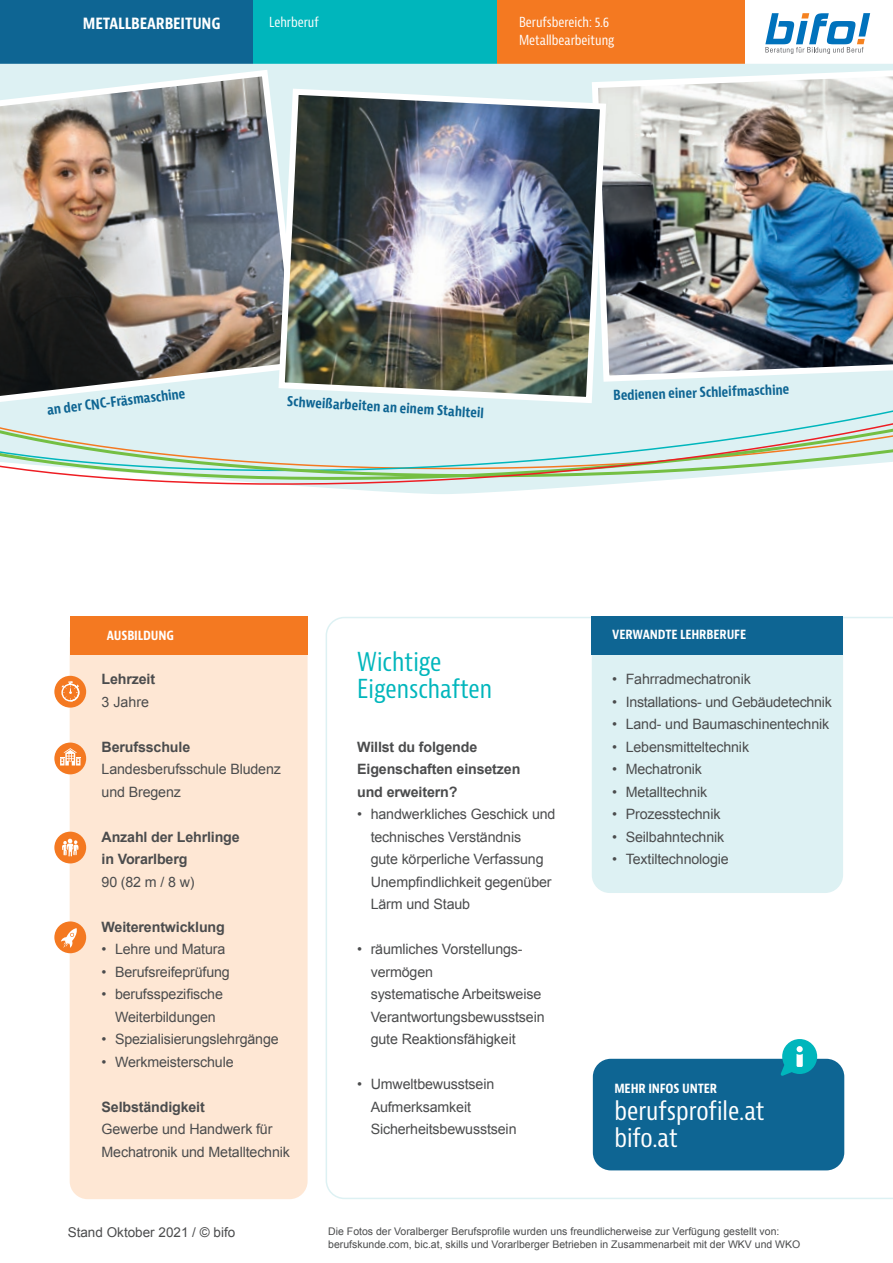
<style>
.page{position:relative;width:893px;height:1263px;background:#fff}
.page>*{position:absolute;margin:0;border:0;box-sizing:border-box;transform-origin:0 0}
.t1{font:condensed 25.5px/27px "Bernina Sans";color:#fff}
.t2{font:condensed 25.5px/27px "Bernina Sans";color:#00b6bc}
.t3{font:700 condensed 16.5px "Bernina Sans";letter-spacing:-.01em;color:#fff}
.t4{font:14.25px/22.5px "Arial";letter-spacing:-.01em;color:#4b4c4d}
.t5{font:700 14.25px/22.5px "Arial";letter-spacing:-.01em;color:#4b4c4d}
.t6{font:700 condensed 13.5px "Bernina Sans";color:#0e6593}
.t7{font:condensed 13.5px/18px "Bernina Sans";color:#fff}
.t8{font:700 condensed 13.5px "Bernina Sans";letter-spacing:-.01em;color:#fff}
.t9{font:13.5px "Arial";color:#4b4c4d}
.t10{font:10.5px/13.5px "Arial";color:#4b4c4d}
</style>
<div class="page">
<div style="left:0;top:0;width:322px;height:64px;background:#0e6593"></div>
<div style="left:493px;top:0;width:252px;height:64px;background:#f47921"></div>
<div style="left:253px;top:0;width:243px;height:64px;background:#00b6bc"></div>
<svg style="left:765px;top:13px;width:105px;height:41px"></svg>
<svg style="left:326px;top:617px;width:567px;height:582px"></svg>
<div style="left:70px;top:622px;width:238px;height:577px;background:#fee7d4;border-radius:18px"></div>
<div style="left:54px;top:676px;width:32px;height:32px;background:#f47921;border-radius:50%"></div>
<svg style="left:61px;top:681px;width:18px;height:20px"></svg>
<div style="left:54px;top:742px;width:32px;height:32px;background:#f47921;border-radius:50%"></div>
<svg style="left:60px;top:748px;width:21px;height:17px"></svg>
<div style="left:54px;top:921px;width:32px;height:32px;background:#f47921;border-radius:50%"></div>
<svg style="left:61px;top:928px;width:16px;height:20px"></svg>
<div style="left:54px;top:832px;width:32px;height:31px;background:#f47921;border-radius:50%"></div>
<svg style="left:62px;top:839px;width:17px;height:17px"></svg>
<div style="left:70px;top:616px;width:238px;height:38px;background:#f47921"></div>
<div style="left:592px;top:654px;width:251px;height:239px;background:#ddf1f3"></div>
<div style="left:592px;top:616px;width:251px;height:38px;background:#0e6593"></div>
<svg style="left:0;top:385px;width:893px;height:109px;background:#d9eae3"></svg>
<img style="left:589px;top:67px;width:304px;height:318px">
<img style="left:0;top:66px;width:305px;height:340px">
<img style="left:275px;top:85px;width:334px;height:321px">
<div style="left:593px;top:1059px;width:251px;height:111px;background:#0e6593;border-radius:18px"></div>
<svg style="left:781px;top:1039px;width:36px;height:37px"></svg>
<p class="t3" style="left:83px;top:13px;width:139px">METALLBEARBEITUNG</p>
<p class="t7" style="left:519px;top:13px;width:97px">Berufsbereich: 5.6<br>Metallbearbeitung</p>
<p class="t7" style="left:269px;top:13px;width:51px">Lehrberuf</p>
<p class="t6" style="left:46px;top:402px;width:141px;rotate:-7deg">an der CNC-Fräsmaschine</p>
<p class="t6" style="left:288px;top:393px;width:199px;rotate:3deg">Schweißarbeiten an einem Stahlteil</p>
<p class="t6" style="left:613px;top:387px;width:178px;rotate:-2deg">Bedienen einer Schleifmaschine</p>
<p class="t8" style="left:107px;top:627px;width:69px">AUSBILDUNG</p>
<p class="t8" style="left:612px;top:626px;width:136px">VERWANDTE LEHRBERUFE</p>
<p class="t4" style="left:612px;top:668px;width:140px">• Fahrradmechatronik</p>
<p class="t4" style="left:612px;top:690px;width:221px">• Installations- und Gebäudetechnik</p>
<p class="t4" style="left:612px;top:713px;width:219px">• Land- und Baumaschinentechnik</p>
<p class="t4" style="left:612px;top:735px;width:138px">• Lebensmitteltechnik</p>
<p class="t4" style="left:612px;top:758px;width:91px">• Mechatronik</p>
<p class="t4" style="left:612px;top:780px;width:96px">• Metalltechnik</p>
<p class="t4" style="left:612px;top:803px;width:110px">• Prozesstechnik</p>
<p class="t4" style="left:612px;top:825px;width:114px">• Seilbahntechnik</p>
<p class="t4" style="left:612px;top:848px;width:118px">• Textiltechnologie</p>
<h1 class="t2" style="left:357px;top:649px;width:137px">Wichtige<br>Eigenschaften</h1>
<p class="t5" style="left:357px;top:736px;width:165px">Willst du folgende<br>Eigenschaften einsetzen und erweitern?</p>
<p class="t4" style="left:371px;top:803px;width:186px;text-indent:-13px">• handwerkliches Geschick und technisches Verständnis<br>gute körperliche Verfassung<br>Unempfindlichkeit gegenüber<br>Lärm und Staub</p>
<p class="t4" style="left:371px;top:938px;width:175px;text-indent:-13px">• räumliches Vorstellungs&shy;vermögen<br>systematische Arbeitsweise<br>Verantwortungsbewusstsein gute Reaktionsfähigkeit</p>
<p class="t4" style="left:371px;top:1073px;width:147px;text-indent:-13px">• Umweltbewusstsein<br>Aufmerksamkeit<br>Sicherheitsbewusstsein</p>
<p class="t5" style="left:102px;top:668px;width:55px">Lehrzeit</p>
<p class="t4" style="left:102px;top:690px;width:49px">3 Jahre</p>
<p class="t5" style="left:102px;top:736px;width:90px">Berufsschule</p>
<p class="t4" style="left:102px;top:758px;width:181px">Landesberufsschule Bludenz und Bregenz</p>
<p class="t5" style="left:102px;top:826px;width:140px">Anzahl der Lehrlinge in Vorarlberg</p>
<p class="t4" style="left:102px;top:870px;width:95px">90 (82 m / 8 w)</p>
<p class="t5" style="left:102px;top:916px;width:125px">Weiterentwicklung</p>
<p class="t4" style="left:102px;top:938px;width:125px">• Lehre und Matura</p>
<p class="t4" style="left:102px;top:960px;width:130px">• Berufsreifeprüfung</p>
<p class="t4" style="left:102px;top:983px;width:123px;text-align:center">• berufsspezifische<br>Weiterbildungen</p>
<p class="t4" style="left:102px;top:1028px;width:179px">• Spezialisierungslehrgänge</p>
<p class="t4" style="left:102px;top:1050px;width:134px">• Werkmeisterschule</p>
<p class="t5" style="left:102px;top:1096px;width:105px">Selbständigkeit</p>
<p class="t4" style="left:102px;top:1118px;width:190px">Gewerbe und Handwerk für<br>Mechatronik und Metalltechnik</p>
<p class="t8" style="left:614px;top:1080px;width:104px">MEHR INFOS UNTER</p>
<h1 class="t1" style="left:614px;top:1098px;width:152px">berufsprofile.at bifo.at</h1>
<p class="t9" style="left:68px;top:1223px;width:169px">Stand Oktober 2021 / © bifo</p>
<p class="t10" style="left:328px;top:1224px;width:474px">Die Fotos der Voralberger Berufsprofile wurden uns freundlicherweise zur Verfügung gestellt von: berufskunde.com, bic.at, skills und Vorarlberger Betrieben in Zusammenarbeit mit der WKV und WKO</p>
</div>
